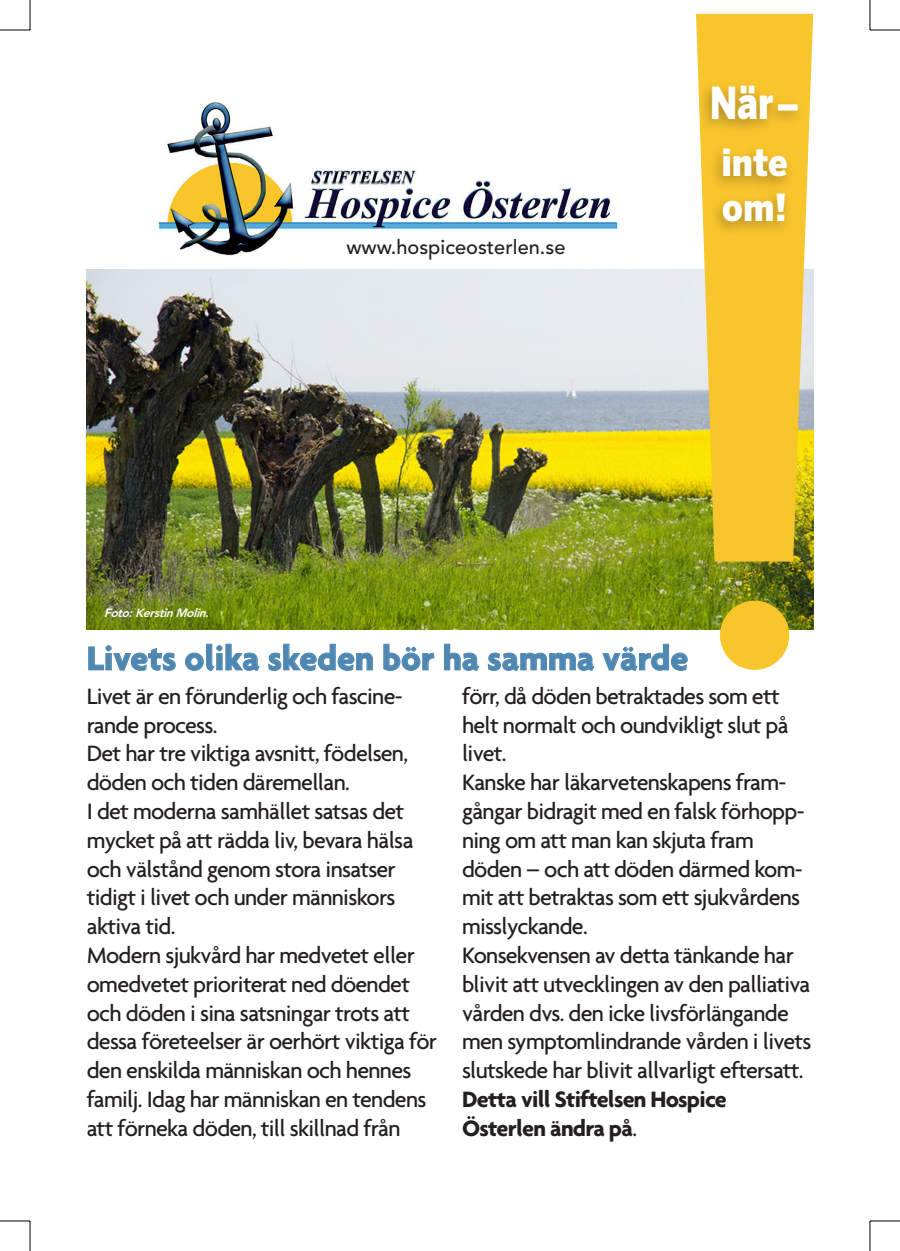
<style>
.page{position:relative;width:900px;height:1251px;background:#fff}
.page>*{position:absolute;margin:0;border:0;box-sizing:border-box;transform-origin:0 0}
.t1{font:900 43.8px "Benton Sans";color:#fff;scale:.8 1}
.t2{font:900 37.2px/44.6px "Benton Sans";color:#fff;scale:.9 1}
.t3{font:700 36px "Agenda";color:#4e88b2}
.t4{font:500 24px/28.8px "Agenda";letter-spacing:-.03em;color:#231f20}
.t5{font:700 24px/28.8px "Agenda";letter-spacing:-.03em;color:#231f20}
.t6{font:500 20px "Avenir LT Std";color:#231f20}
.t7{font:italic 800 12px "Avenir LT Std";color:#fff}
.s1{font-size:37.2px}
.s2{font-weight:500}
</style>
<div class="page">
<svg style="left:88px;top:646px;width:16px;height:25px"></svg>
<div style="left:105px;top:645px;width:7px;height:6px;border:1px solid #4e88b2;border-radius:50%"></div>
<div style="left:105px;top:653px;width:7px;height:17px;border:1px solid #4e88b2"></div>
<svg style="left:113px;top:647px;width:63px;height:24px"></svg>
<svg style="left:185px;top:643px;width:75px;height:28px"></svg>
<svg style="left:268px;top:643px;width:105px;height:28px"></svg>
<svg style="left:383px;top:643px;width:52px;height:28px"></svg>
<svg style="left:444px;top:643px;width:35px;height:28px"></svg>
<svg style="left:487px;top:652px;width:108px;height:19px"></svg>
<svg style="left:602px;top:643px;width:86px;height:28px"></svg>
<img style="left:158px;top:102px;width:460px;height:154px">
<img style="left:87px;top:270px;width:725px;height:359px">
<svg style="left:695px;top:14px;width:117px;height:547px;background:#efc63f"></svg>
<div style="left:698px;top:80px;width:107px;height:157px;background:#231f20;opacity:.35"></div>
<div style="left:719px;top:600px;width:69px;height:70px;background:#f9c52c;border-radius:50%"></div>
<hr style="left:0;top:30px;width:30px;height:1px;background:#000">
<hr style="left:869px;top:30px;width:30px;height:1px;background:#000">
<hr style="left:0;top:1220px;width:30px;height:1px;background:#000">
<hr style="left:869px;top:1220px;width:30px;height:1px;background:#000">
<hr style="left:30px;top:0;width:1px;height:30px;background:#000">
<hr style="left:30px;top:1221px;width:1px;height:30px;background:#000">
<hr style="left:869px;top:0;width:1px;height:30px;background:#000">
<hr style="left:869px;top:1221px;width:1px;height:30px;background:#000">
<p class="t6" style="left:346px;top:235px;width:220px">www.hospiceosterlen.se</p>
<h1 class="t1" style="left:709px;top:77px;width:113px">När<span class="s1">–</span></h1>
<h2 class="t2" style="left:721px;top:140px;width:75px">inte om!</h2>
<p class="t7" style="left:104px;top:606px;width:111px">Foto:KerstinMolin.</p>
<h3 class="t3" style="left:87px;top:636px;width:602px">Livets olika skeden bör ha samma värde</h3>
<p class="t4" style="left:87px;top:681px;width:352px">Livet är en förunderlig och fascine&shy;rande process.<br>Det har tre viktiga avsnitt, födelsen, döden och tiden däremellan.<br>I det moderna samhället satsas det mycket på att rädda liv, bevara hälsa och välstånd genom stora insatser tidigt i livet och under människors aktiva tid.<br>Modern sjukvård har medvetet eller omedvetet prioriterat ned döendet och döden i sina satsningar trots att dessa företeelser är oerhört viktiga för den enskilda människan och hennes familj. Idag har människan en tendens att förneka döden, till skillnad från</p>
<p class="t4" style="left:462px;top:681px;width:351px">förr, då döden betraktades som ett helt normalt och oundvikligt slut på livet.<br>Kanske har läkarvetenskapens fram&shy;gångar bidragit med en falsk förhopp&shy;ning om att man kan skjuta fram döden – och att döden därmed kom&shy;mit att betraktas som ett sjukvårdens misslyckande.<br>Konsekvensen av detta tänkande har blivit att utvecklingen av den palliativa vården dvs. den icke livsförlängande men symptomlindrande vården i livets slutskede har blivit allvarligt eftersatt.</p>
<p class="t5" style="left:462px;top:1084px;width:266px">Detta vill Stiftelsen Hospice<br>Österlen ändra på<span class="s2">.</span></p>
</div>
